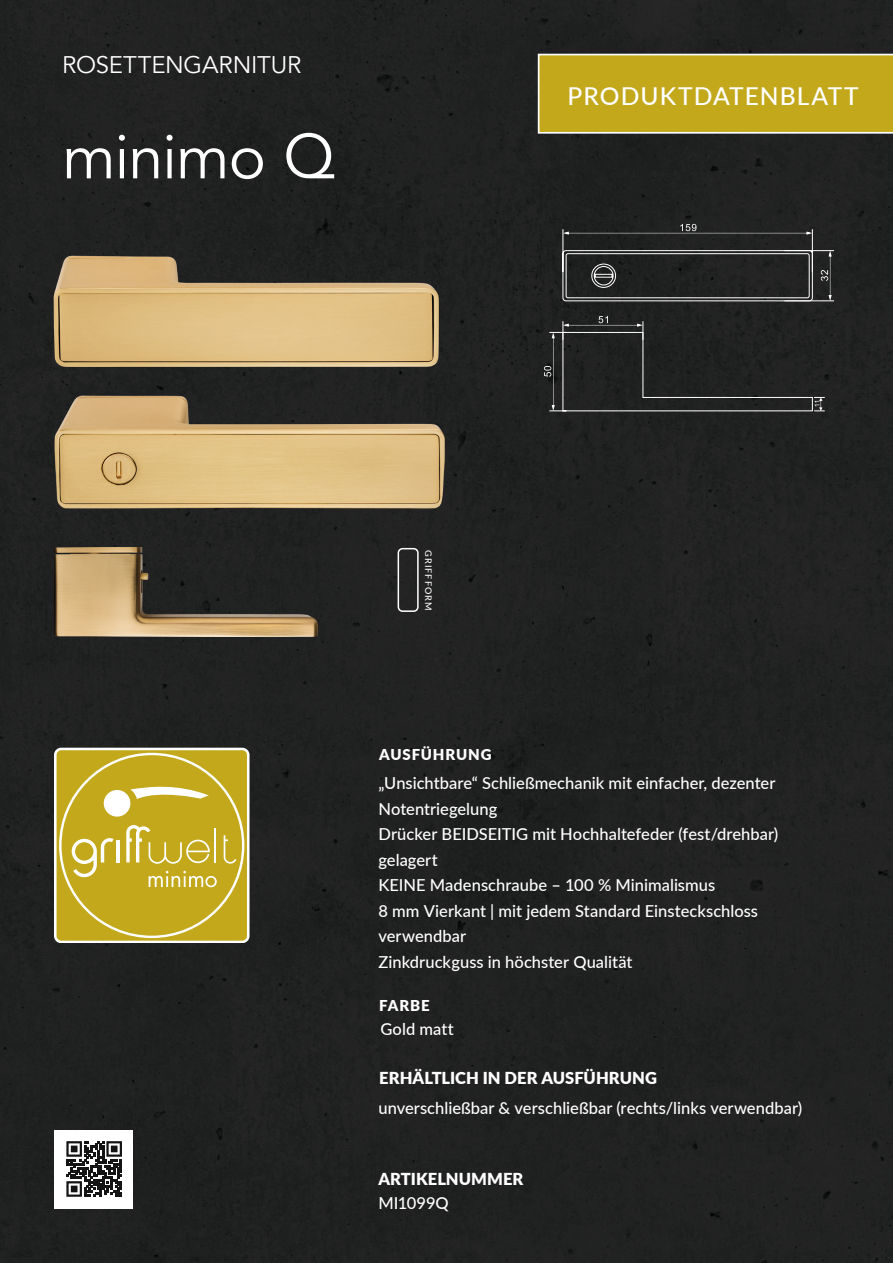
<style>
.page{position:relative;width:893px;height:1263px;background:#202121}
.page>*{position:absolute;margin:0;border:0;box-sizing:border-box;transform-origin:0 0}
.t1{font:62.7px "Avenir";letter-spacing:-.015em;color:#fff}
.t2{font:500 24.6px "Lato";letter-spacing:.045em;color:#fff}
.t3{font:24px "Avenir";letter-spacing:-.01em;color:#fff}
.t4{font:500 16.5px/25.5px "Lato";color:#fff}
.t5{font:900 16.5px "Lato";letter-spacing:.005em;color:#fff}
.t6{font:900 15px "Lato";letter-spacing:.06em;color:#fff}
.t7{font:500 9.15px "Lato";letter-spacing:.125em;color:#fff}
</style>
<div class="page">
<div style="left:538px;top:54px;width:355px;height:80px;background:#c3a81c"></div>
<div style="left:55px;top:749px;width:193px;height:193px;background:#c3a81c;border-radius:6px"></div>
<div style="left:54px;top:748px;width:196px;height:194px;border:3px solid #fff;border-radius:6px"></div>
<hr style="left:215px;top:828px;width:1px;height:34px;background:#fff">
<hr style="left:116px;top:840px;width:4px;height:22px;background:#fff">
<div style="left:104px;top:790px;width:26px;height:27px;background:#fff;border-radius:50%"></div>
<svg style="left:130px;top:786px;width:79px;height:13px"></svg>
<svg style="left:224px;top:835px;width:12px;height:29px"></svg>
<svg style="left:126px;top:825px;width:84px;height:39px"></svg>
<svg style="left:72px;top:838px;width:42px;height:39px"></svg>
<svg style="left:149px;top:871px;width:68px;height:16px"></svg>
<img style="left:54px;top:396px;width:391px;height:112px">
<div style="left:398px;top:548px;width:21px;height:64px;border:2px solid #fff;border-radius:4px"></div>
<svg style="left:562px;top:224px;width:251px;height:77px;background:#303131"></svg>
<hr style="left:784px;top:301px;width:50px;height:1px;background:#fff">
<hr style="left:784px;top:250px;width:50px;height:1px;background:#fff">
<svg style="left:821px;top:251px;width:11px;height:50px"></svg>
<svg style="left:544px;top:316px;width:281px;height:96px;background:#272727"></svg>
<div style="left:54px;top:1131px;width:78px;height:78px;background:#fff"></div>
<img style="left:54px;top:256px;width:385px;height:111px">
<img style="left:54px;top:548px;width:264px;height:88px">
<svg style="left:66px;top:1141px;width:56px;height:56px"></svg>
<h3 class="t3" style="left:62px;top:50px;width:241px">ROSETTENGARNITUR</h3>
<h1 class="t1" style="left:62px;top:119px;width:275px">minimo Q</h1>
<h2 class="t2" style="left:568px;top:78px;width:293px">PRODUKTDATENBLATT</h2>
<p class="t7" style="left:435px;top:550px;width:63px;rotate:90deg">GRIFFFORM</p>
<p class="t6" style="left:379px;top:743px;width:114px">AUSFÜHRUNG</p>
<p class="t4" style="left:378px;top:770px;width:401px">„Unsichtbare“ Schließmechanik mit einfacher, dezenter Notentriegelung<br>Drücker BEIDSEITIG mit Hochhaltefeder (fest/drehbar) gelagert<br>KEINE Madenschraube – 100 % Minimalismus<br>8 mm Vierkant | mit jedem Standard Einsteckschloss verwendbar<br>Zinkdruckguss in höchster Qualität</p>
<p class="t6" style="left:379px;top:994px;width:52px">FARBE</p>
<p class="t4" style="left:380px;top:1016px;width:75px">Gold matt</p>
<p class="t5" style="left:379px;top:1066px;width:279px">ERHÄLTLICH IN DER AUSFÜHRUNG</p>
<p class="t4" style="left:378px;top:1094px;width:425px">unverschließbar &amp; verschließbar (rechts/links verwendbar)</p>
<p class="t5" style="left:378px;top:1166px;width:147px">ARTIKELNUMMER</p>
<p class="t4" style="left:378px;top:1189px;width:72px">MI1099Q</p>
</div>
